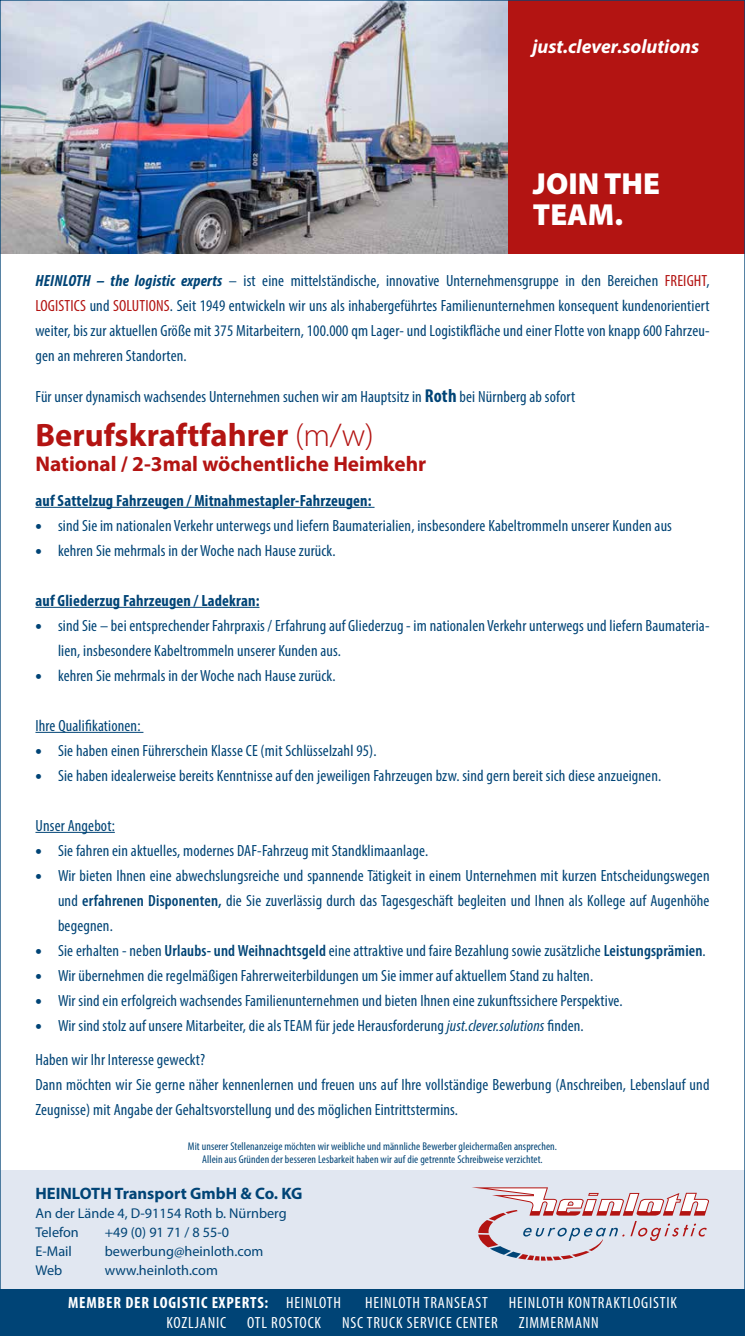
<style>
.page{position:relative;width:745px;height:1336px;background:#fff}
.page>*{position:absolute;margin:0;border:0;box-sizing:border-box;transform-origin:0 0}
.t1{font:700 32.5px "Myriad Pro";color:#b31412}
.t2{font:900 30.5px/30.5px "Myriad Pro";color:#fff}
.t3{font:700 21.25px "Myriad Pro";color:#b31412}
.t4{font:italic 700 19.5px "Myriad Pro";color:#fff}
.t5{font:700 16.62px "Myriad Pro";color:#004476}
.t6{font:condensed 16.25px/25px "Myriad Pro";letter-spacing:.01em;color:#004476}
.t7{font:condensed 16.25px "Myriad Pro";letter-spacing:.05em;color:#fff}
.t8{font:700 condensed 16.25px "Myriad Pro";letter-spacing:.01em;color:#004476}
.t9{font:700 condensed 16.25px "Myriad Pro";letter-spacing:.05em;color:#fff}
.t10{font:14.25px/19px "Myriad Pro";color:#004476}
.t11{font:condensed 11.25px/13.5px "Myriad Pro";letter-spacing:.01em;color:#004476;text-align:center}
.s1{font-weight:700;font-style:italic}
.s2{color:#b31412}
.s3{font-weight:700;font-size:18.75px}
.s4{font-weight:300}
.s5{font-weight:900;font-stretch:normal;font-size:17.5px}
.s6{font-weight:600}
.s7{font-style:italic}
.s8{font-weight:400}
</style>
<div class="page">
<img style="left:2px;top:2px;width:506px;height:251px">
<div style="left:0;top:1170px;width:744px;height:166px;background:#e1e7f1"></div>
<div style="left:0;top:1290px;width:744px;height:46px;background:#004476"></div>
<svg style="left:472px;top:1187px;width:237px;height:73px"></svg>
<div style="left:508px;top:0;width:236px;height:253px;background:#b31412"></div>
<hr style="left:35px;top:507px;width:339px;height:1px;background:#004476">
<hr style="left:35px;top:607px;width:224px;height:1px;background:#004476">
<hr style="left:35px;top:732px;width:108px;height:1px;background:#004476">
<hr style="left:35px;top:832px;width:80px;height:1px;background:#004476">
<p class="t4" style="left:531px;top:33px;width:169px">just.clever.solutions</p>
<h2 class="t2" style="left:532px;top:169px;width:128px">JOIN THE<br>TEAM.</h2>
<p class="t6" style="left:35px;top:268px;width:675px;text-align:justify"><span class="s1">HEINLOTH – the logistic experts</span> – ist eine mittelständische, innovative Unternehmensgruppe in den Bereichen <span class="s2">FREIGHT</span>, <span class="s2">LOGISTICS</span> und <span class="s2">SOLUTIONS</span>. Seit 1949 entwickeln wir uns als inhabergeführtes Familienunternehmen konsequent kundenorientiert weiter, bis zur aktuellen Größe mit 375 Mitarbeitern, 100.000 qm Lager- und Logistikfläche und einer Flotte von knapp 600 Fahrzeu&shy;gen an mehreren Standorten.</p>
<p class="t6" style="left:35px;top:384px;width:541px">Für unser dynamisch wachsendes Unternehmen suchen wir am Hauptsitz in <span class="s3">Roth</span> bei Nürnberg ab sofort</p>
<h1 class="t1" style="left:35px;top:414px;width:339px">Berufskraftfahrer <span class="s4">(m/w)</span></h1>
<h3 class="t3" style="left:35px;top:450px;width:392px">National / 2-3mal wöchentliche Heimkehr</h3>
<p class="t8" style="left:35px;top:490px;width:337px">auf Sattelzug Fahrzeugen / Mitnahmestapler-Fahrzeugen:</p>
<p class="t6" style="left:35px;top:513px;width:637px"><span class="s5">•</span> sind Sie im nationalen Verkehr unterwegs und liefern Baumaterialien, insbesondere Kabeltrommeln unserer Kunden aus</p>
<p class="t6" style="left:35px;top:538px;width:301px"><span class="s5">•</span> kehren Sie mehrmals in der Woche nach Hause zurück.</p>
<p class="t8" style="left:35px;top:590px;width:225px">auf Gliederzug Fahrzeugen / Ladekran:</p>
<p class="t6" style="left:58px;top:613px;width:652px;text-indent:-22px"><span class="s5">•</span> sind Sie – bei entsprechender Fahrpraxis / Erfahrung auf Gliederzug - im nationalen Verkehr unterwegs und liefern Baumateria&shy;lien, insbesondere Kabeltrommeln unserer Kunden aus.</p>
<p class="t6" style="left:35px;top:663px;width:301px"><span class="s5">•</span> kehren Sie mehrmals in der Woche nach Hause zurück.</p>
<p class="t6" style="left:35px;top:713px;width:106px">Ihre Qualifikationen:</p>
<p class="t6" style="left:35px;top:738px;width:342px"><span class="s5">•</span> Sie haben einen Führerschein Klasse CE (mit Schlüsselzahl 95).</p>
<p class="t6" style="left:35px;top:763px;width:627px"><span class="s5">•</span> Sie haben idealerweise bereits Kenntnisse auf den jeweiligen Fahrzeugen bzw. sind gern bereit sich diese anzueignen.</p>
<p class="t6" style="left:35px;top:813px;width:81px">Unser Angebot:</p>
<p class="t6" style="left:35px;top:838px;width:394px"><span class="s5">•</span> Sie fahren ein aktuelles, modernes DAF-Fahrzeug mit Standklimaanlage.</p>
<p class="t6" style="left:58px;top:863px;width:652px;text-align:justify;text-indent:-22px"><span class="s5">•</span> Wir bieten Ihnen eine abwechslungsreiche und spannende Tätigkeit in einem Unternehmen mit kurzen Entscheidungswegen und <span class="s6">erfahrenen Disponenten,</span> die Sie zuverlässig durch das Tagesgeschäft begleiten und Ihnen als Kollege auf Augenhöhe begegnen.</p>
<p class="t6" style="left:35px;top:938px;width:671px"><span class="s5">•</span> Sie erhalten - neben <span class="s6">Urlaubs- und Weihnachtsgeld</span> eine attraktive und faire Bezahlung sowie zusätzliche <span class="s6">Leistungsprämien</span>.</p>
<p class="t6" style="left:35px;top:963px;width:559px"><span class="s5">•</span> Wir übernehmen die regelmäßigen Fahrerweiterbildungen um Sie immer auf aktuellem Stand zu halten.</p>
<p class="t6" style="left:35px;top:988px;width:588px"><span class="s5">•</span> Wir sind ein erfolgreich wachsendes Familienunternehmen und bieten Ihnen eine zukunftssichere Perspektive.</p>
<p class="t6" style="left:35px;top:1008px;width:549px;line-height:33.8px"><span class="s5">•</span> Wir sind stolz auf unsere Mitarbeiter, die als TEAM für jede Herausforderung <span class="s7">just.clever.solutions</span> finden.<br>Haben wir Ihr Interesse geweckt?</p>
<p class="t6" style="left:35px;top:1071px;width:675px">Dann möchten wir Sie gerne näher kennenlernen und freuen uns auf Ihre vollständige Bewerbung (Anschreiben, Lebenslauf und<br>Zeugnisse) mit Angabe der Gehaltsvorstellung und des möglichen Eintrittstermins.</p>
<p class="t11" style="left:188px;top:1139px;width:370px">Mit unserer Stellenanzeige möchten wir weibliche und männliche Bewerber gleichermaßen ansprechen.<br>Allein aus Gründen der besseren Lesbarkeit haben wir auf die getrennte Schreibweise verzichtet.</p>
<p class="t5" style="left:35px;top:1183px;width:268px">HEINLOTH Transport GmbH &amp; Co. KG</p>
<p class="t10" style="left:35px;top:1203px;width:252px">An der Lände 4, D-91154 Roth b. Nürnberg<br>Telefon</p>
<p class="t10" style="left:105px;top:1222px;width:126px">+49 (0) 91 71 / 8 55-0</p>
<p class="t10" style="left:35px;top:1241px;width:38px">E-Mail</p>
<p class="t10" style="left:105px;top:1241px;width:160px">bewerbung@heinloth.com</p>
<p class="t10" style="left:35px;top:1260px;width:28px">Web</p>
<p class="t10" style="left:105px;top:1260px;width:114px">www.heinloth.com</p>
<p class="t9" style="left:68px;top:1293px;width:274px">MEMBER DER LOGISTIC EXPERTS: <span class="s8">HEINLOTH</span></p>
<p class="t7" style="left:365px;top:1293px;width:124px">HEINLOTH TRANSEAST</p>
<p class="t7" style="left:508px;top:1293px;width:169px">HEINLOTH KONTRAKTLOGISTIK</p>
<p class="t7" style="left:166px;top:1312px;width:61px">KOZLJANIC</p>
<p class="t7" style="left:247px;top:1312px;width:75px">OTL ROSTOCK</p>
<p class="t7" style="left:342px;top:1312px;width:157px">NSC TRUCK SERVICE CENTER</p>
<p class="t7" style="left:518px;top:1312px;width:82px">ZIMMERMANN</p>
</div>
